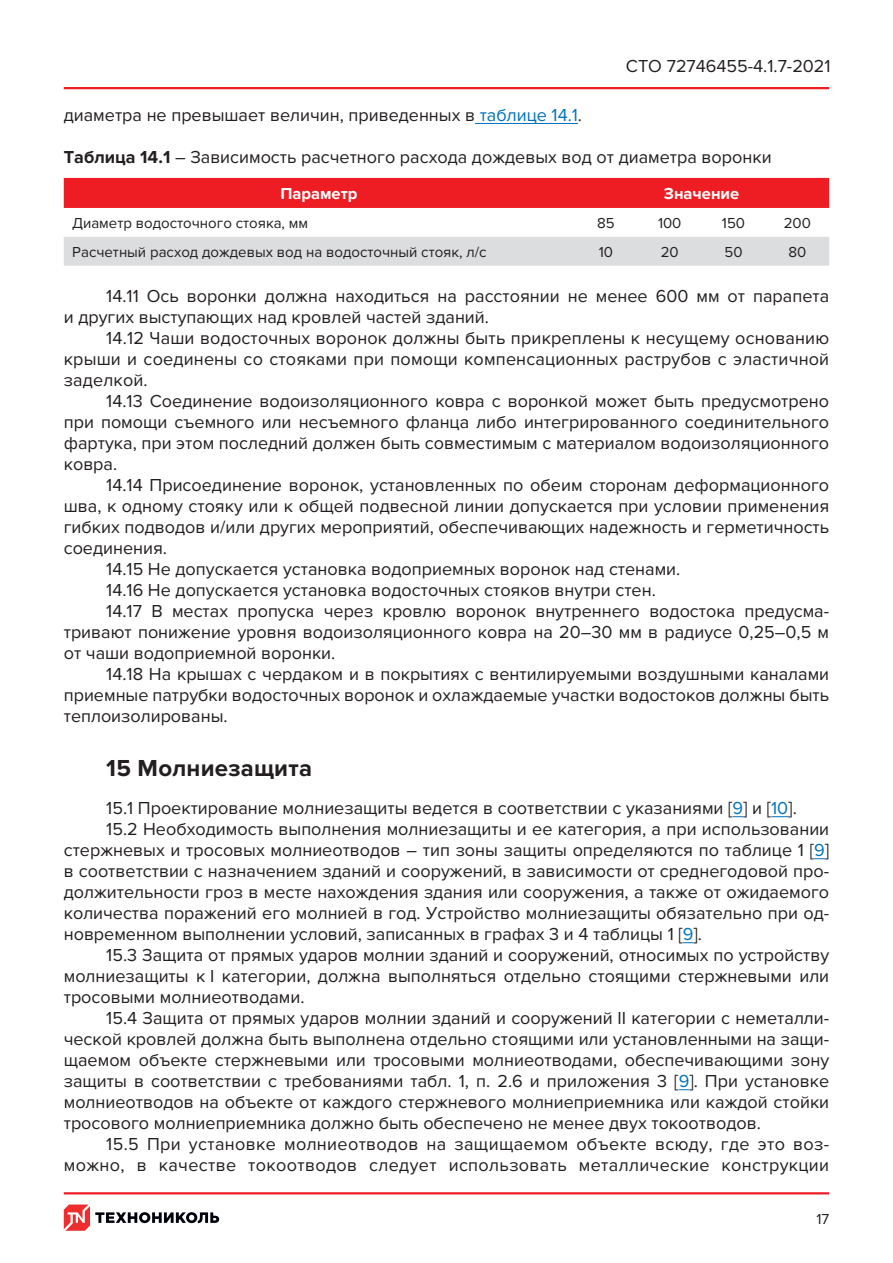
<style>
.page{position:relative;width:893px;height:1263px;background:#fff}
.page>*{position:absolute;margin:0;border:0;box-sizing:border-box;transform-origin:0 0}
.Текст{font:700 24px "Proxima Nova";letter-spacing:.01em;color:#231f20}
.Текст-2{font:18px/21px "Proxima Nova";color:#231f20;text-align:justify}
.Текст-3{font:18px/21px "Proxima Nova";letter-spacing:.02em;color:#231f20;text-align:right}
.табл_заголовок{font:18px "Proxima Nova";color:#231f20}
.таблица_шапка{font:700 16.5px "Proxima Nova";color:#fff}
.табл__текст{font:15px "Proxima Nova";color:#231f20}
.s1{color:#0072bc}
.s2{font-weight:700}
</style>
<div class="page">
<hr style="left:64px;top:87px;width:765px;height:2px;background:#ee1d23">
<hr style="left:64px;top:1192px;width:765px;height:2px;background:#ee1d23">
<svg style="left:64px;top:1204px;width:155px;height:27px"></svg>
<hr style="left:475px;top:123px;width:103px;height:1px;background:#0072bc">
<svg style="left:771px;top:816px;width:17px;height:1px"></svg>
<div style="left:64px;top:178px;width:765px;height:30px;background:#ee1d23"></div>
<div style="left:64px;top:237px;width:765px;height:29px;background:#dcdddf"></div>
<p class="Текст-2" style="left:626px;top:56px;width:206px">СТО 72746455-4.1.7-2021</p>
<p class="Текст-2" style="left:64px;top:104px;width:520px">диаметра не превышает величин, приведенных в <span class="s1">таблице 14.1</span>.</p>
<p class="табл_заголовок" style="left:64px;top:147px;width:709px"><span class="s2">Таблица 14.1</span> – Зависимость расчетного расхода дождевых вод от диаметра воронки</p>
<p class="таблица_шапка" style="left:280px;top:184px;width:78px">Параметр</p>
<p class="таблица_шапка" style="left:664px;top:184px;width:77px">Значение</p>
<p class="табл__текст" style="left:72px;top:215px;width:237px">Диаметр водосточного стояка, мм</p>
<p class="табл__текст" style="left:597px;top:215px;width:19px">85</p>
<p class="табл__текст" style="left:658px;top:215px;width:25px">100</p>
<p class="табл__текст" style="left:722px;top:215px;width:25px">150</p>
<p class="табл__текст" style="left:784px;top:215px;width:29px">200</p>
<p class="табл__текст" style="left:72px;top:244px;width:416px">Расчетный расход дождевых вод на водосточный стояк, л/с</p>
<p class="табл__текст" style="left:599px;top:244px;width:16px">10</p>
<p class="табл__текст" style="left:661px;top:244px;width:19px">20</p>
<p class="табл__текст" style="left:724px;top:244px;width:20px">50</p>
<p class="табл__текст" style="left:788px;top:244px;width:19px">80</p>
<p class="Текст-2" style="left:64px;top:286px;width:767px;text-indent:43px">14.11 Ось воронки должна находиться на расстоянии не менее 600 мм от парапета и других выступающих над кровлей частей зданий.</p>
<p class="Текст-2" style="left:64px;top:328px;width:767px;text-indent:43px">14.12 Чаши водосточных воронок должны быть прикреплены к несущему основанию крыши и соединены со стояками при помощи компенсационных раструбов с эластичной заделкой.</p>
<p class="Текст-2" style="left:64px;top:391px;width:767px;text-indent:43px">14.13 Соединение водоизоляционного ковра с воронкой может быть предусмотрено при помощи съемного или несъемного фланца либо интегрированного соединительного фартука, при этом последний должен быть совместимым с материалом водоизоляционного ковра.</p>
<p class="Текст-2" style="left:64px;top:475px;width:767px;text-indent:43px">14.14 Присоединение воронок, установленных по обеим сторонам деформационного шва, к одному стояку или к общей подвесной линии допускается при условии применения гибких подводов и/или других мероприятий, обеспечивающих надежность и герметичность соединения.</p>
<p class="Текст-2" style="left:106px;top:559px;width:576px">14.15 Не допускается установка водоприемных воронок над стенами.</p>
<p class="Текст-2" style="left:106px;top:580px;width:551px">14.16 Не допускается установка водосточных стояков внутри стен.</p>
<p class="Текст-2" style="left:64px;top:601px;width:767px;text-indent:43px">14.17 В местах пропуска через кровлю воронок внутреннего водостока предусма&shy;тривают понижение уровня водоизоляционного ковра на 20–30 мм в радиусе 0,25–0,5 м от чаши водоприемной воронки.</p>
<p class="Текст-2" style="left:64px;top:664px;width:767px;text-indent:43px">14.18 На крышах с чердаком и в покрытиях с вентилируемыми воздушными каналами приемные патрубки водосточных воронок и охлаждаемые участки водостоков должны быть теплоизолированы.</p>
<p class="Текст" style="left:106px;top:754px;width:207px">15 Молниезащита</p>
<p class="Текст-2" style="left:106px;top:797px;width:692px">15.1 Проектирование молниезащиты ведется в соответствии с указаниями [<span class="s1">9</span>] и [<span class="s1">10</span>].</p>
<p class="Текст-2" style="left:64px;top:818px;width:767px;text-indent:43px">15.2 Необходимость выполнения молниезащиты и ее категория, а при использовании стержневых и тросовых молниеотводов – тип зоны защиты определяются по таблице 1 [<span class="s1">9</span>] в соответствии с назначением зданий и сооружений, в зависимости от среднегодовой про&shy;должительности гроз в месте нахождения здания или сооружения, а также от ожидаемого количества поражений его молнией в год. Устройство молниезащиты обязательно при од&shy;новременном выполнении условий, записанных в графах 3 и 4 таблицы 1 [<span class="s1">9</span>].</p>
<p class="Текст-2" style="left:64px;top:944px;width:767px;text-indent:43px">15.3 Защита от прямых ударов молнии зданий и сооружений, относимых по устройству молниезащиты к I категории, должна выполняться отдельно стоящими стержневыми или тросовыми молниеотводами.</p>
<p class="Текст-2" style="left:64px;top:1007px;width:767px;text-indent:43px">15.4 Защита от прямых ударов молнии зданий и сооружений II категории с неметалли&shy;ческой кровлей должна быть выполнена отдельно стоящими или установленными на защи&shy;щаемом объекте стержневыми или тросовыми молниеотводами, обеспечивающими зону защиты в соответствии с требованиями табл. 1, п. 2.6 и приложения 3 [<span class="s1">9</span>]. При установке молниеотводов на объекте от каждого стержневого молниеприемника или каждой стойки тросового молниеприемника должно быть обеспечено не менее двух токоотводов.</p>
<p class="Текст-3" style="left:64px;top:1133px;width:767px">15.5 При установке молниеотводов на защищаемом объекте всюду, где это воз&shy;можно, в качестве токоотводов следует использовать металлические конструкции</p>
<p class="табл__текст" style="left:816px;top:1211px;width:14px">17</p>
</div>
